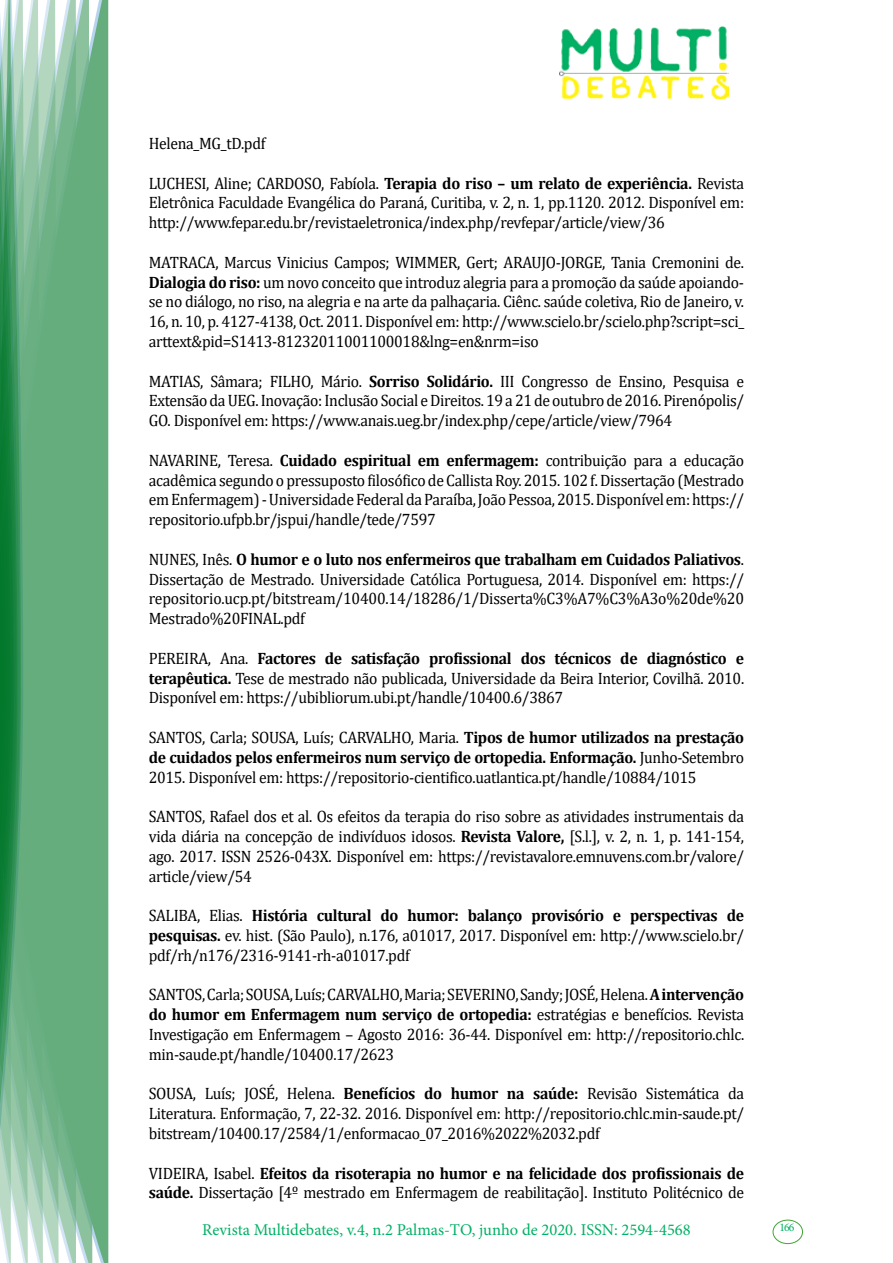
<style>
.page{position:relative;width:893px;height:1263px;background:#fff}
.page>*{position:absolute;margin:0;border:0;box-sizing:border-box;transform-origin:0 0}
.t1{font:16.5px/19.8px "Cambria";letter-spacing:-.02em;color:#000;text-align:justify;scale:.95 1}
.t2{font:16.5px "Minion Pro";color:#00b064}
.t3{font:11.7px "Minion Pro";color:#00b064}
.s1{font-weight:700}
</style>
<div class="page">
<img style="left:559px;top:26px;width:169px;height:72px">
<div style="left:95px;top:0;width:14px;height:1263px;background:#66ad7e"></div>
<svg style="left:79px;top:0;width:16px;height:1263px;background:#6cb083"></svg>
<svg style="left:62px;top:0;width:17px;height:1263px;background:#6fb287"></svg>
<svg style="left:45px;top:0;width:17px;height:1263px;background:#77b68d"></svg>
<svg style="left:30px;top:0;width:15px;height:1263px;background:#7bb891"></svg>
<svg style="left:0;top:0;width:30px;height:1263px;background:#5ba779"></svg>
<div style="left:772px;top:1219px;width:31px;height:25px;border:1px solid #3fa535;border-radius:50%"></div>
<p class="t1" style="left:149px;top:133px;width:124px">Helena_MG_tD.pdf</p>
<p class="t1" style="left:149px;top:173px;width:628px">LUCHESI, Aline; CARDOSO, Fabíola. <span class="s1">Terapia do riso – um relato de experiência.</span> Revista Eletrônica Faculdade Evangélica do Paraná, Curitiba, v. 2, n. 1, pp.1120. 2012. Disponível em: http://www.fepar.edu.br/revistaeletronica/index.php/revfepar/article/view/36</p>
<p class="t1" style="left:149px;top:252px;width:628px">MATRACA, Marcus Vinicius Campos; WIMMER, Gert; ARAUJO-JORGE, Tania Cremonini de.<br><span class="s1">Dialogia do riso:</span> um novo conceito que introduz alegria para a promoção da saúde apoiando&shy;se no diálogo, no riso, na alegria e na arte da palhaçaria. Ciênc. saúde coletiva, Rio de Janeiro, v.<br>16, n. 10, p. 4127-4138, Oct. 2011. Disponível em: http://www.scielo.br/scielo.php?script=sci_ arttext&amp;pid=S1413-81232011001100018&amp;lng=en&amp;nrm=iso</p>
<p class="t1" style="left:149px;top:371px;width:628px">MATIAS, Sâmara; FILHO, Mário. <span class="s1">Sorriso Solidário.</span> III Congresso de Ensino, Pesquisa e Extensão da UEG. Inovação: Inclusão Social e Direitos. 19 a 21 de outubro de 2016. Pirenópolis/ GO. Disponível em: https://www.anais.ueg.br/index.php/cepe/article/view/7964</p>
<p class="t1" style="left:149px;top:450px;width:628px">NAVARINE, Teresa. <span class="s1">Cuidado espiritual em enfermagem:</span> contribuição para a educação acadêmica segundo o pressuposto filosófico de Callista Roy. 2015. 102 f. Dissertação (Mestrado em Enfermagem) - Universidade Federal da Paraíba, João Pessoa, 2015. Disponível em: https:// repositorio.ufpb.br/jspui/handle/tede/7597</p>
<p class="t1" style="left:149px;top:549px;width:628px">NUNES, Inês. <span class="s1">O humor e o luto nos enfermeiros que trabalham em Cuidados Paliativos</span>.<br>Dissertação de Mestrado. Universidade Católica Portuguesa, 2014. Disponível em: https:// repositorio.ucp.pt/bitstream/10400.14/18286/1/Disserta%C3%A7%C3%A3o%20de%20<br>Mestrado%20FINAL.pdf</p>
<p class="t1" style="left:149px;top:648px;width:628px">PEREIRA, Ana. <span class="s1">Factores de satisfação profissional dos técnicos de diagnóstico e terapêutica.</span> Tese de mestrado não publicada, Universidade da Beira Interior, Covilhã. 2010.<br>Disponível em: https://ubibliorum.ubi.pt/handle/10400.6/3867</p>
<p class="t1" style="left:149px;top:727px;width:628px">SANTOS, Carla; SOUSA, Luís; CARVALHO, Maria. <span class="s1">Tipos de humor utilizados na prestação de cuidados pelos enfermeiros num serviço de ortopedia. Enformação.</span> Junho-Setembro 2015. Disponível em: https://repositorio-cientifico.uatlantica.pt/handle/10884/1015</p>
<p class="t1" style="left:149px;top:807px;width:628px">SANTOS, Rafael dos et al. Os efeitos da terapia do riso sobre as atividades instrumentais da vida diária na concepção de indivíduos idosos. <span class="s1">Revista Valore,</span> [S.l.], v. 2, n. 1, p. 141-154, ago. 2017. ISSN 2526-043X. Disponível em: https://revistavalore.emnuvens.com.br/valore/ article/view/54</p>
<p class="t1" style="left:149px;top:906px;width:628px">SALIBA, Elias. <span class="s1">História cultural do humor: balanço provisório e perspectivas de pesquisas.</span> ev. hist. (São Paulo), n.176, a01017, 2017. Disponível em: http://www.scielo.br/ pdf/rh/n176/2316-9141-rh-a01017.pdf</p>
<p class="t1" style="left:149px;top:985px;width:628px">SANTOS, Carla; SOUSA, Luís; CARVALHO, Maria; SEVERINO, Sandy; JOSÉ, Helena. <span class="s1">A intervenção do humor em Enfermagem num serviço de ortopedia:</span> estratégias e benefícios. Revista Investigação em Enfermagem – Agosto 2016: 36-44. Disponível em: http://repositorio.chlc. min-saude.pt/handle/10400.17/2623</p>
<p class="t1" style="left:149px;top:1084px;width:628px">SOUSA, Luís; JOSÉ, Helena. <span class="s1">Benefícios do humor na saúde:</span> Revisão Sistemática da Literatura. Enformação, 7, 22-32. 2016. Disponível em: http://repositorio.chlc.min-saude.pt/ bitstream/10400.17/2584/1/enformacao_07_2016%2022%2032.pdf</p>
<p class="t1" style="left:149px;top:1163px;width:628px">VIDEIRA, Isabel. <span class="s1">Efeitos da risoterapia no humor e na felicidade dos profissionais de saúde.</span> Dissertação [4º mestrado em Enfermagem de reabilitação]. Instituto Politécnico de</p>
<p class="t2" style="left:202px;top:1218px;width:490px">Revista Multidebates, v.4, n.2 Palmas-TO, junho de 2020. ISSN: 2594-4568</p>
<p class="t3" style="left:779px;top:1219px;width:16px">166</p>
</div>
